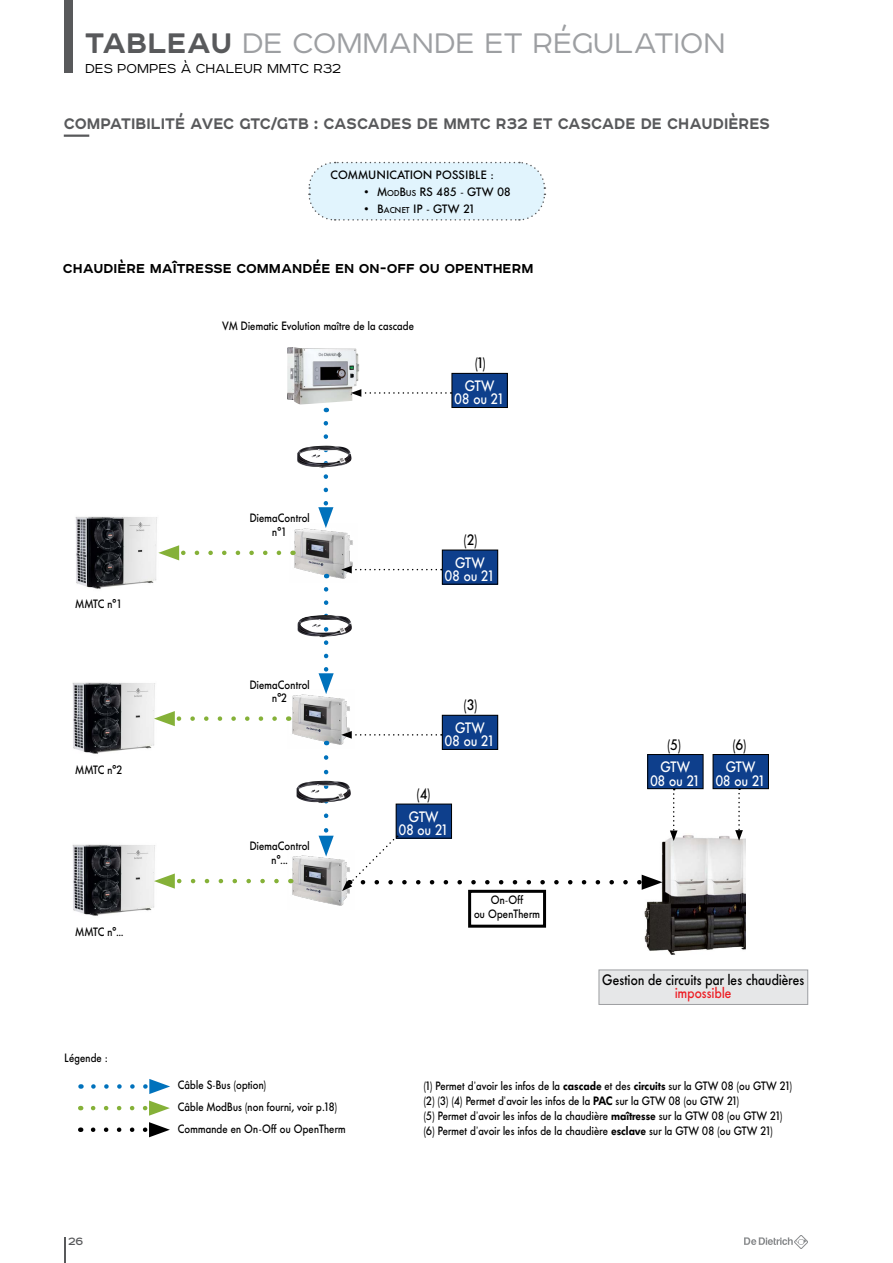
<style>
.page{position:relative;width:893px;height:1263px;background:#fff}
.page>*{position:absolute;margin:0;border:0;box-sizing:border-box;transform-origin:0 0}
.t1{font:300 36px "Affect";color:#9d9fa2}
.t2{font:700 19.5px "Affect";color:#58595b;scale:.95 1}
.t3{font:700 16.5px "Affect";color:#000}
.t4{font:300 16.5px "Affect";color:#000}
.t5{font:500 15px/13.5px "Futura BQ";color:#fff;text-align:center;scale:.9 1}
.t6{font:500 15px "Futura BQ";color:#000;scale:.9 1}
.t7{font:500 15px "Futura BQ";color:#ed1d24;scale:.9 1}
.t8{font:13.5px "Affect";color:#58595b}
.t9{font:500 12px/13.5px "Futura BQ";color:#000;text-align:center;scale:.9 1}
.t10{font:500 12px "Futura BQ";color:#000}
.t11{font:500 12px "Futura BQ";color:#000}
.s1{font-weight:700;color:#58595b}
.s2{font-size:8.4px}
.s3{font-weight:600}
</style>
<div class="page">
<div style="left:64px;top:0;width:8px;height:72px;background:#58595b"></div>
<svg style="left:64px;top:1237px;width:1px;height:26px"></svg>
<svg style="left:744px;top:1235px;width:64px;height:14px"></svg>
<img style="left:75px;top:516px;width:82px;height:73px">
<img style="left:290px;top:528px;width:63px;height:51px">
<img style="left:644px;top:835px;width:102px;height:120px">
<img style="left:72px;top:682px;width:83px;height:72px">
<img style="left:287px;top:694px;width:63px;height:52px">
<img style="left:72px;top:844px;width:83px;height:72px">
<img style="left:288px;top:855px;width:62px;height:51px">
<svg style="left:319px;top:589px;width:15px;height:105px"></svg>
<svg style="left:319px;top:757px;width:15px;height:99px"></svg>
<svg style="left:158px;top:545px;width:121px;height:15px"></svg>
<svg style="left:154px;top:711px;width:121px;height:15px"></svg>
<svg style="left:154px;top:873px;width:123px;height:16px"></svg>
<img style="left:287px;top:347px;width:72px;height:58px">
<svg style="left:318px;top:423px;width:15px;height:105px"></svg>
<div style="left:468px;top:890px;width:78px;height:38px;border:3px solid #000"></div>
<svg style="left:308px;top:161px;width:238px;height:60px;background:#e1f2fa"></svg>
<hr style="left:64px;top:135px;width:25px;height:2px;background:#58595b">
<svg style="left:93px;top:1079px;width:77px;height:15px"></svg>
<svg style="left:93px;top:1100px;width:77px;height:16px"></svg>
<svg style="left:93px;top:1122px;width:77px;height:15px"></svg>
<img style="left:306px;top:446px;width:21px;height:2px">
<img style="left:306px;top:615px;width:21px;height:2px">
<img style="left:305px;top:781px;width:21px;height:2px">
<svg style="left:351px;top:389px;width:101px;height:8px"></svg>
<div style="left:452px;top:373px;width:55px;height:34px;background:#0e3f8c"></div>
<div style="left:452px;top:373px;width:55px;height:35px;border:1px solid #000"></div>
<svg style="left:341px;top:566px;width:101px;height:7px"></svg>
<div style="left:442px;top:550px;width:56px;height:34px;background:#0e3f8c"></div>
<div style="left:442px;top:550px;width:56px;height:34px;border:1px solid #000"></div>
<svg style="left:341px;top:731px;width:101px;height:8px"></svg>
<div style="left:442px;top:715px;width:56px;height:34px;background:#0e3f8c"></div>
<div style="left:442px;top:715px;width:56px;height:35px;border:1px solid #000"></div>
<div style="left:396px;top:804px;width:56px;height:34px;background:#0e3f8c"></div>
<div style="left:396px;top:804px;width:56px;height:34px;border:1px solid #000"></div>
<svg style="left:342px;top:836px;width:320px;height:55px"></svg>
<div style="left:648px;top:754px;width:55px;height:35px;background:#0e3f8c"></div>
<div style="left:647px;top:754px;width:56px;height:35px;border:1px solid #000"></div>
<div style="left:713px;top:754px;width:55px;height:35px;background:#0e3f8c"></div>
<div style="left:713px;top:754px;width:56px;height:35px;border:1px solid #000"></div>
<svg style="left:670px;top:789px;width:7px;height:52px"></svg>
<svg style="left:735px;top:788px;width:8px;height:53px"></svg>
<div style="left:599px;top:970px;width:209px;height:34px;background:#e6e7e8"></div>
<div style="left:599px;top:970px;width:209px;height:35px;border:1px solid #9d9fa2"></div>
<h1 class="t1" style="left:85px;top:18px;width:642px"><span class="s1">TABLEAU</span> DE COMMANDE ET RÉGULATION</h1>
<h3 class="t4" style="left:85px;top:57px;width:257px">DES POMPES À CHALEUR MMTC R32</h3>
<h2 class="t2" style="left:64px;top:110px;width:745px">COMPATIBILITÉ AVEC GTC/GTB : CASCADES DE MMTC R32 ET CASCADE DE CHAUDIÈRES</h2>
<p class="t11" style="left:331px;top:168px;width:165px">COMMUNICATION POSSIBLE :</p>
<p class="t10" style="left:365px;top:185px;width:148px">• M<span class="s2">OD</span>B<span class="s2">US</span> RS 485 - GTW 08</p>
<p class="t10" style="left:365px;top:202px;width:112px">• B<span class="s2">ACNET</span> IP - GTW 21</p>
<h3 class="t3" style="left:63px;top:257px;width:472px">CHAUDIÈRE MAÎTRESSE COMMANDÉE EN ON-OFF OU OPENTHERM</h3>
<p class="t9" style="left:76px;top:597px;width:53px">MMTC n°1</p>
<p class="t9" style="left:76px;top:763px;width:53px">MMTC n°2</p>
<p class="t9" style="left:76px;top:925px;width:55px">MMTC n°...</p>
<p class="t9" style="left:64px;top:1051px;width:50px">Légende :</p>
<p class="t8" style="left:68px;top:1231px;width:17px">26</p>
<p class="t9" style="left:222px;top:320px;width:215px">VM Diematic Evolution maître de la cascade</p>
<p class="t6" style="left:475px;top:354px;width:14px">(1)</p>
<p class="t5" style="left:455px;top:379px;width:57px">GTW<br>08 ou 21</p>
<p class="t9" style="left:250px;top:512px;width:68px">DiemaControl n°1</p>
<p class="t9" style="left:250px;top:678px;width:68px">DiemaControl n°2</p>
<p class="t6" style="left:464px;top:531px;width:17px">(2)</p>
<p class="t5" style="left:445px;top:556px;width:57px">GTW<br>08 ou 21</p>
<p class="t6" style="left:464px;top:696px;width:17px">(3)</p>
<p class="t5" style="left:445px;top:721px;width:57px">GTW<br>08 ou 21</p>
<p class="t6" style="left:417px;top:785px;width:17px">(4)</p>
<p class="t9" style="left:250px;top:839px;width:68px">DiemaControl n°...</p>
<p class="t5" style="left:399px;top:810px;width:57px">GTW<br>08 ou 21</p>
<p class="t9" style="left:474px;top:894px;width:75px">On-Off<br>ou OpenTherm</p>
<p class="t6" style="left:667px;top:736px;width:17px">(5)</p>
<p class="t5" style="left:650px;top:760px;width:57px">GTW<br>08 ou 21</p>
<p class="t6" style="left:733px;top:736px;width:17px">(6)</p>
<p class="t5" style="left:716px;top:760px;width:57px">GTW<br>08 ou 21</p>
<p class="t6" style="left:602px;top:971px;width:227px">Gestion de circuits par les chaudières</p>
<p class="t7" style="left:675px;top:984px;width:64px">impossible</p>
<p class="t9" style="left:178px;top:1074px;width:188px;line-height:21.9px;text-align:left">Câble S-Bus (option)<br>Câble ModBus (non fourni, voir p.18)<br>Commande en On-Off ou OpenTherm</p>
<p class="t9" style="left:424px;top:1079px;width:411px;line-height:15px;text-align:left">(1) Permet d’avoir les infos de la <span class="s3">cascade</span> et des <span class="s3">circuits</span> sur la GTW 08 (ou GTW 21) (2) (3) (4) Permet d’avoir les infos de la <span class="s3">PAC</span> sur la GTW 08 (ou GTW 21)<br>(5) Permet d’avoir les infos de la chaudière <span class="s3">maîtresse</span> sur la GTW 08 (ou GTW 21) (6) Permet d’avoir les infos de la chaudière <span class="s3">esclave</span> sur la GTW 08 (ou GTW 21)</p>
</div>
